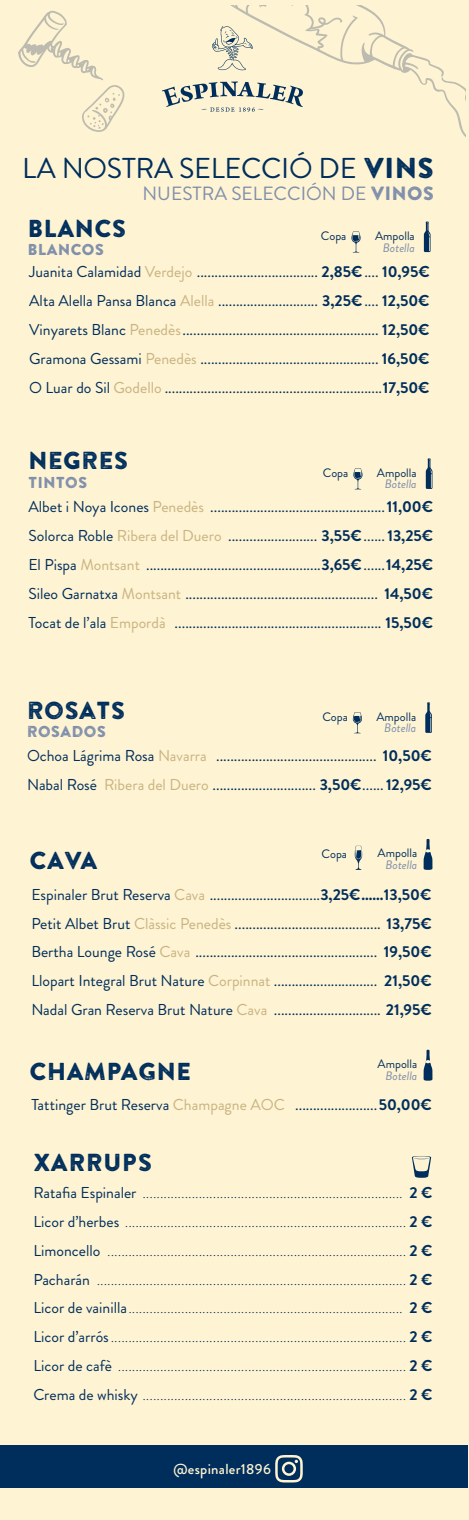
<style>
.page{position:relative;width:469px;height:1520px;background:#fff}
.page>*{position:absolute;margin:0;border:0;box-sizing:border-box;transform-origin:0 0}
.t1{font:28.7px "Brandon Grotesque";letter-spacing:-.01em;color:#002e5c}
.t2{font:24.5px "Brandon Printed One";color:#002e5c}
.t3{font:19.07px "Brandon Grotesque";color:#7e8eab}
.t4{font:15.75px/28.9px "Brandon Grotesque";color:#002e5c;text-align:justify}
.t5{font:300 15.75px/28.9px "Brandon Grotesque";color:#002e5c;text-align:justify}
.t6{font:15.75px "Brandon Printed One";color:#7e8eab}
.t7{font:500 14.53px "Brandon Grotesque";letter-spacing:.02em;color:#fef3d2}
.t8{font:12.25px "Brandon Grotesque";color:#002e5c}
.t9{font:italic 12.25px "Brandon Grotesque";color:#7e8eab}
.s1{font-family:"Brandon Printed One"}
.s2{color:#c9b381}
.s3{font-weight:700}
.s4{font-weight:400}
</style>
<div class="page">
<div style="left:0;top:0;width:468px;height:1519px;background:#fef3d2"></div>
<svg style="left:423px;top:221px;width:7px;height:31px"></svg>
<svg style="left:351px;top:231px;width:9px;height:21px"></svg>
<svg style="left:425px;top:702px;width:6px;height:31px"></svg>
<svg style="left:352px;top:712px;width:9px;height:21px"></svg>
<svg style="left:425px;top:458px;width:7px;height:31px"></svg>
<svg style="left:353px;top:468px;width:9px;height:21px"></svg>
<svg style="left:162px;top:81px;width:64px;height:31px"></svg>
<svg style="left:212px;top:26px;width:14px;height:44px"></svg>
<svg style="left:226px;top:5px;width:218px;height:107px"></svg>
<svg style="left:18px;top:11px;width:107px;height:121px"></svg>
<svg style="left:441px;top:77px;width:24px;height:59px"></svg>
<svg style="left:423px;top:839px;width:9px;height:30px"></svg>
<svg style="left:354px;top:845px;width:8px;height:24px"></svg>
<svg style="left:423px;top:1049px;width:9px;height:31px"></svg>
<div style="left:0;top:1445px;width:467px;height:43px;background:#002e5c"></div>
<svg style="left:275px;top:1455px;width:27px;height:27px"></svg>
<svg style="left:412px;top:1156px;width:18px;height:21px"></svg>
<h1 class="t1" style="left:22px;top:148px;width:413px">LA NOSTRA SELECCIÓ DE <span class="s1">VINS</span></h1>
<p class="t3" style="left:142px;top:180px;width:293px">NUESTRA SELECCIÓN DE <span class="s1">VINOS</span></p>
<h2 class="t2" style="left:27px;top:213px;width:100px">BLANCS</h2>
<p class="t6" style="left:27px;top:239px;width:78px">BLANCOS</p>
<p class="t8" style="left:320px;top:228px;width:27px">Copa</p>
<p class="t8" style="left:374px;top:227px;width:41px">Ampolla</p>
<p class="t9" style="left:382px;top:239px;width:33px">Botella</p>
<p class="t4" style="left:29px;top:258px;width:401px">Juanita Calamidad <span class="s2">Verdejo</span> .................................. <span class="s3">2,85€</span>.... <span class="s3">10,95€ </span>Alta Alella Pansa Blanca <span class="s2">Alella</span> ............................ <span class="s3">3,25€</span>.... <span class="s3">12,50€ </span>Vinyarets Blanc <span class="s2">Penedès</span>....................................................... <span class="s3">12,50€ </span>Gramona Gessami <span class="s2">Penedès</span> .................................................. <span class="s3">16,50€ </span>O Luar do Sil <span class="s2">Godello</span> .............................................................<span class="s3">17,50€</span></p>
<h2 class="t2" style="left:28px;top:444px;width:102px">NEGRES</h2>
<p class="t6" style="left:28px;top:472px;width:61px">TINTOS</p>
<p class="t8" style="left:322px;top:464px;width:27px">Copa</p>
<p class="t8" style="left:376px;top:464px;width:41px">Ampolla</p>
<p class="t9" style="left:384px;top:476px;width:33px">Botella</p>
<p class="t4" style="left:28px;top:493px;width:406px">Albet i Noya Icones <span class="s2">Penedès</span> .................................................<span class="s3">11,00€ </span>Solorca Roble <span class="s2">Ribera del Duero</span> ......................... <span class="s3">3,55€</span>......<span class="s3">13,25€ </span>El Pispa <span class="s2">Montsant</span> .................................................<span class="s3">3,65€</span>......<span class="s3">14,25€ </span>Sileo Garnatxa <span class="s2">Montsant</span> ...................................................... <span class="s3">14,50€ </span>Tocat de l’ala <span class="s2">Empordà</span> .......................................................... <span class="s3">15,50€</span></p>
<h2 class="t2" style="left:27px;top:695px;width:100px">ROSATS</h2>
<p class="t6" style="left:27px;top:721px;width:81px">ROSADOS</p>
<p class="t8" style="left:322px;top:708px;width:27px">Copa</p>
<p class="t8" style="left:376px;top:708px;width:41px">Ampolla</p>
<p class="t9" style="left:384px;top:719px;width:33px">Botella</p>
<p class="t4" style="left:27px;top:741px;width:406px">Ochoa Lágrima Rosa <span class="s2">Navarra</span> ............................................. <span class="s3">10,50€<br></span>Nabal Rosé <span class="s2">Ribera del Duero</span> ............................. <span class="s3">3,50€</span>......<span class="s3">12,95€</span></p>
<h2 class="t2" style="left:29px;top:845px;width:70px">CAVA</h2>
<p class="t8" style="left:377px;top:844px;width:41px">Ampolla</p>
<p class="t8" style="left:321px;top:845px;width:27px">Copa</p>
<p class="t9" style="left:385px;top:856px;width:33px">Botella</p>
<p class="t4" style="left:31px;top:880px;width:401px">Espinaler Brut Reserva <span class="s2">Cava</span> ...............................<span class="s3">3,25€......13,50€ </span>Petit Albet Brut <span class="s2">Clàssic Penedès</span> ......................................... <span class="s3">13,75€ </span>Bertha Lounge Rosé <span class="s2">Cava</span> ................................................... <span class="s3">19,50€ </span>Llopart Integral Brut Nature <span class="s2">Corpinnat</span> ............................. <span class="s3">21,50€ </span>Nadal Gran Reserva Brut Nature <span class="s2">Cava</span> .............................. <span class="s3">21,95€</span></p>
<h2 class="t2" style="left:29px;top:1055px;width:163px">CHAMPAGNE</h2>
<p class="t8" style="left:377px;top:1055px;width:41px">Ampolla</p>
<p class="t9" style="left:385px;top:1067px;width:33px">Botella</p>
<p class="t4" style="left:31px;top:1090px;width:401px">Tattinger Brut Reserva <span class="s2">Champagne AOC</span> .......................<span class="s3">50,00€</span></p>
<h2 class="t2" style="left:33px;top:1147px;width:120px">XARRUPS</h2>
<p class="t5" style="left:33px;top:1178px;width:400px"><span class="s4">Ratafia Espinaler</span> .......................................................................... <span class="s3">2 € </span><span class="s4">Licor d’herbes</span> ................................................................................ <span class="s3">2 € </span><span class="s4">Limoncello</span> ..................................................................................... <span class="s3">2 € </span><span class="s4">Pacharán</span> ........................................................................................ <span class="s3">2 € </span><span class="s4">Licor de vainilla</span>.............................................................................. <span class="s3">2 € </span><span class="s4">Licor d’arrós</span>.................................................................................... <span class="s3">2 € </span><span class="s4">Licor de cafè</span> .................................................................................. <span class="s3">2 € </span><span class="s4">Crema de whisky</span> ........................................................................... <span class="s3">2 €</span></p>
<p class="t7" style="left:173px;top:1458px;width:99px">@espinaler1896</p>
</div>
